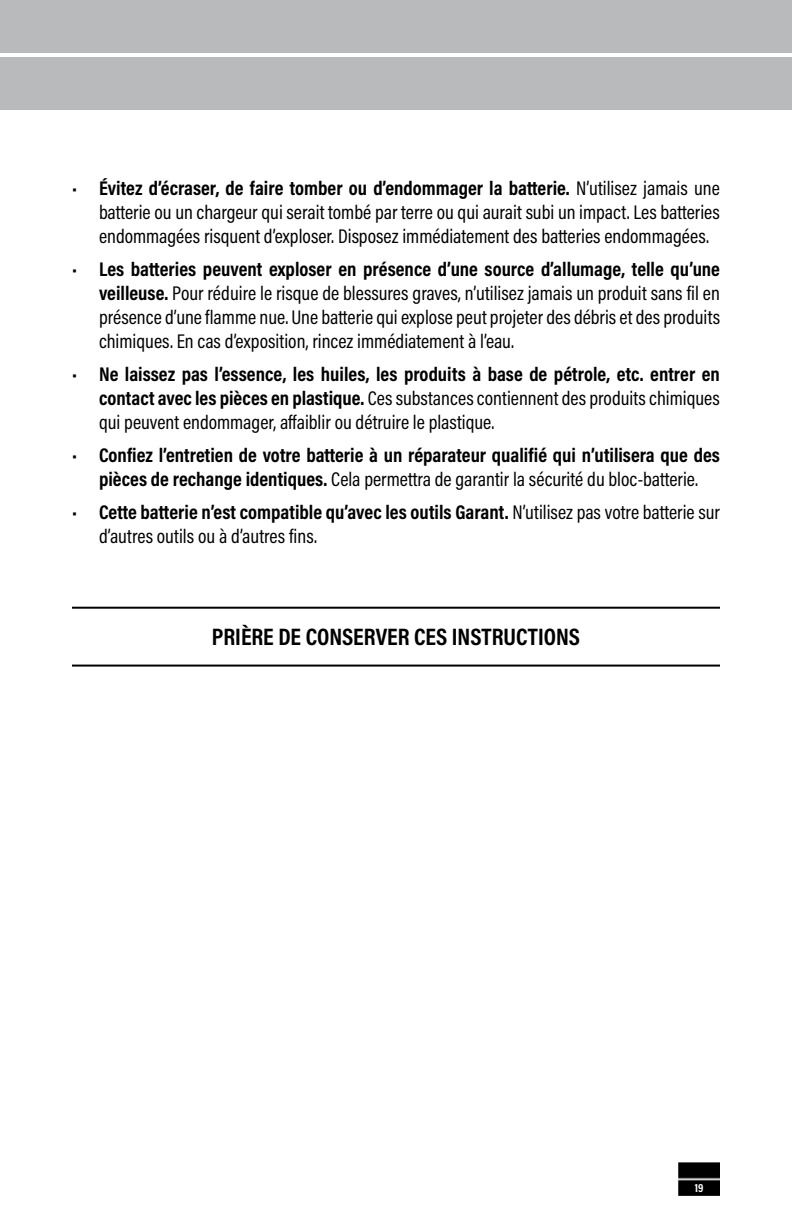
<style>
.page{position:relative;width:792px;height:1224px;background:#fff}
.page>*{position:absolute;margin:0;border:0;box-sizing:border-box;transform-origin:0 0}
.t1{font:700 24px "Acumin Pro Cond";color:#000}
.t2{font:20px/24px "Acumin Pro Cond";color:#000;text-align:justify}
.t3{font:700 20px/24px "Acumin Pro Cond";color:#000;text-align:justify}
.t4{font:700 12px "Acumin Pro Cond";color:#fff}
.s1{font-weight:700}
.s2{font-weight:400}
</style>
<div class="page">
<img style="left:679px;top:1163px;width:41px;height:33px">
<div style="left:0;top:0;width:792px;height:52px;background:#b8babc"></div>
<div style="left:0;top:57px;width:792px;height:53px;background:#b8babc"></div>
<hr style="left:72px;top:607px;width:648px;height:2px;background:#000">
<hr style="left:72px;top:665px;width:648px;height:2px;background:#000">
<p class="t2" style="left:99px;top:175px;width:622px;text-indent:-27px">• <span class="s1">Évitez d’écraser, de faire tomber ou d’endommager la batterie.</span> N’utilisez jamais une batterie ou un chargeur qui serait tombé par terre ou qui aurait subi un impact. Les batteries endommagées risquent d’exploser. Disposez immédiatement des batteries endommagées.</p>
<p class="t2" style="left:99px;top:256px;width:623px;text-indent:-27px">• <span class="s1">Les batteries peuvent exploser en présence d’une source d’allumage, telle qu’une veilleuse.</span> Pour réduire le risque de blessures graves, n’utilisez jamais un produit sans fil en présence d’une flamme nue. Une batterie qui explose peut projeter des débris et des produits chimiques. En cas d’exposition, rincez immédiatement à l’eau.</p>
<p class="t3" style="left:99px;top:361px;width:622px;text-indent:-27px"><span class="s2">•</span> Ne laissez pas l’essence, les huiles, les produits à base de pétrole, etc. entrer en contact avec les pièces en plastique. <span class="s2">Ces substances contiennent des produits chimiques qui peuvent endommager, affaiblir ou détruire le plastique.</span></p>
<p class="t3" style="left:72px;top:442px;width:649px;text-align:center"><span class="s2">•</span> Confiez l’entretien de votre batterie à un réparateur qualifié qui n’utilisera que des pièces de rechange identiques. <span class="s2">Cela permettra de garantir la sécurité du bloc-batterie.</span></p>
<p class="t2" style="left:99px;top:499px;width:623px;text-indent:-27px">• <span class="s1">Cette batterie n’est compatible qu’avec les outils Garant.</span> N’utilisez pas votre batterie sur d’autres outils ou à d’autres fins.</p>
<p class="t1" style="left:212px;top:621px;width:370px">PRIÈRE DE CONSERVER CES INSTRUCTIONS</p>
<p class="t4" style="left:695px;top:1180px;width:10px">19</p>
</div>
